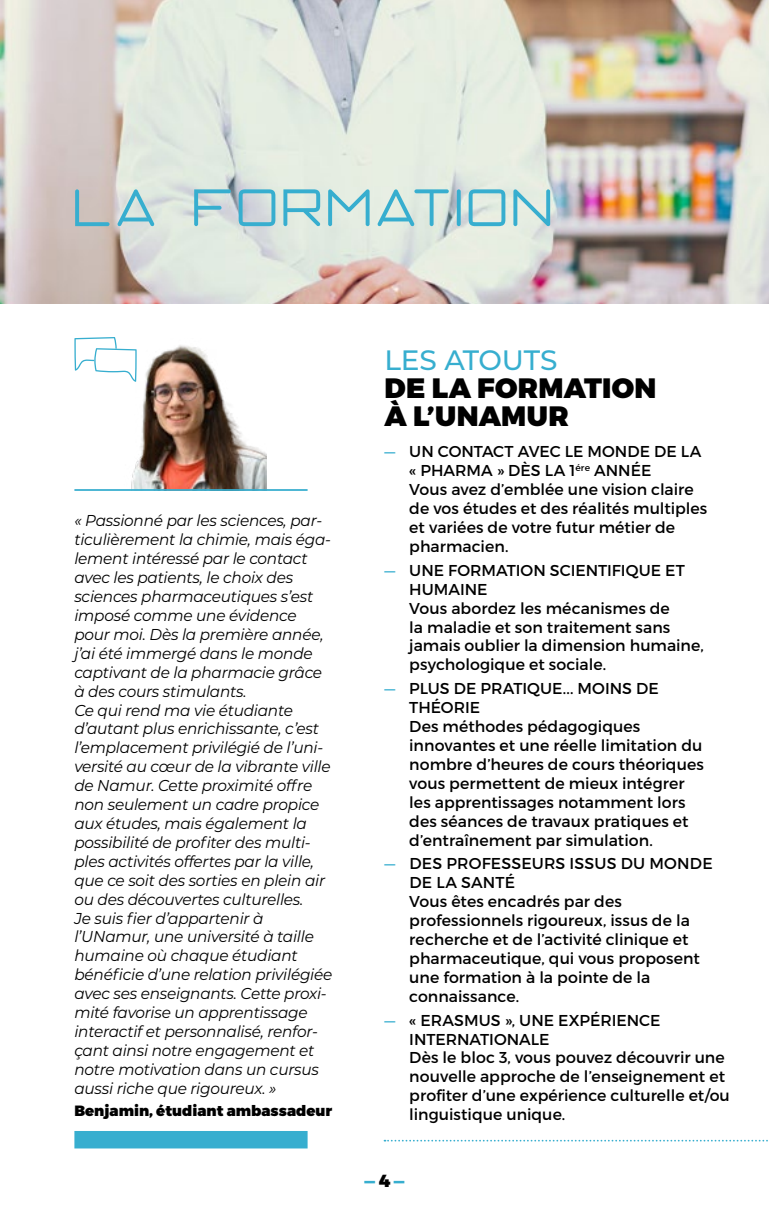
<style>
.page{position:relative;width:769px;height:1216px;background:#fff}
.page>*{position:absolute;margin:0;border:0;box-sizing:border-box;transform-origin:0 0}
.t1{font:52.5px "Sagoma";letter-spacing:-.01em;color:#37aecf}
.t2{font:900 28px/28px "Montserrat";letter-spacing:.015em;color:#000}
.t3{font:500 28px "Montserrat";letter-spacing:-.01em;color:#37aecf}
.t4{font:900 17.5px "Montserrat";color:#37aecf}
.t5{font:15.75px/18.9px "Montserrat";color:#000}
.t6{font:italic 15.75px/18.9px "Montserrat";letter-spacing:-.015em;color:#000}
.t7{font:900 14.88px "Montserrat";color:#000}
.s1{color:#37aecf}
.s2{color:#000}
</style>
<div class="page">
<img style="left:0;top:0;width:769px;height:304px">
<img style="left:131px;top:345px;width:136px;height:144px">
<hr style="left:74px;top:489px;width:234px;height:2px;background:#37aecf">
<svg style="left:74px;top:337px;width:63px;height:45px"></svg>
<div style="left:74px;top:1130px;width:234px;height:18px;background:#37aecf"></div>
<svg style="left:384px;top:1139px;width:384px;height:2px"></svg>
<h1 class="t1" style="left:71px;top:171px;width:485px">LA FORMATION</h1>
<p class="t6" style="left:74px;top:511px;width:259px">« Passionné par les sciences, par&shy;ticulièrement la chimie, mais éga&shy;lement intéressé par le contact avec les patients, le choix des sciences pharmaceutiques s’est imposé comme une évidence pour moi. Dès la première année, j’ai été immergé dans le monde captivant de la pharmacie grâce à des cours stimulants.<br>Ce qui rend ma vie étudiante d’autant plus enrichissante, c’est l’emplacement privilégié de l’uni&shy;versité au cœur de la vibrante ville de Namur. Cette proximité offre non seulement un cadre propice aux études, mais également la possibilité de profiter des multi&shy;ples activités offertes par la ville, que ce soit des sorties en plein air ou des découvertes culturelles.<br>Je suis fier d’appartenir à l’UNamur, une université à taille humaine où chaque étudiant bénéficie d’une relation privilégiée avec ses enseignants. Cette proxi&shy;mité favorise un apprentissage interactif et personnalisé, renfor&shy;çant ainsi notre engagement et notre motivation dans un cursus aussi riche que rigoureux. »</p>
<p class="t7" style="left:74px;top:1101px;width:259px">Benjamin, étudiant ambassadeur</p>
<h2 class="t3" style="left:384px;top:340px;width:175px">LES ATOUTS</h2>
<h2 class="t2" style="left:385px;top:375px;width:273px">DE LA FORMATION<br>À L’UNAMUR</h2>
<p class="t5" style="left:409px;top:442px;width:299px;text-indent:-25px"><span class="s1">—</span> UN CONTACT AVEC LE MONDE DE LA « PHARMA » DÈS LA 1<sup>ére</sup> ANNÉE<br>Vous avez d’emblée une vision claire de vos études et des réalités multiples et variées de votre futur métier de pharmacien.</p>
<p class="t5" style="left:409px;top:560px;width:296px;text-indent:-25px"><span class="s1">—</span> UNE FORMATION SCIENTIFIQUE ET<br>HUMAINE<br>Vous abordez les mécanismes de<br>la maladie et son traitement sans jamais oublier la dimension humaine, psychologique et sociale.</p>
<p class="t5" style="left:409px;top:679px;width:296px;text-indent:-25px"><span class="s1">—</span> PLUS DE PRATIQUE... MOINS DE<br>THÉORIE<br>Des méthodes pédagogiques innovantes et une réelle limitation du nombre d’heures de cours théoriques vous permettent de mieux intégrer les apprentissages notamment lors des séances de travaux pratiques et d’entraînement par simulation.</p>
<p class="t5" style="left:409px;top:854px;width:305px;text-indent:-25px"><span class="s1">—</span> DES PROFESSEURS ISSUS DU MONDE<br>DE LA SANTÉ<br>Vous êtes encadrés par des professionnels rigoureux, issus de la recherche et de l’activité clinique et pharmaceutique, qui vous proposent une formation à la pointe de la connaissance.</p>
<p class="t5" style="left:409px;top:1010px;width:322px;text-indent:-25px"><span class="s1">—</span> « ERASMUS », UNE EXPÉRIENCE<br>INTERNATIONALE<br>Dès le bloc 3, vous pouvez découvrir une nouvelle approche de l’enseignement et profiter d’une expérience culturelle et/ou linguistique unique.</p>
<p class="t4" style="left:364px;top:1169px;width:42px">—<span class="s2">4</span>—</p>
</div>
